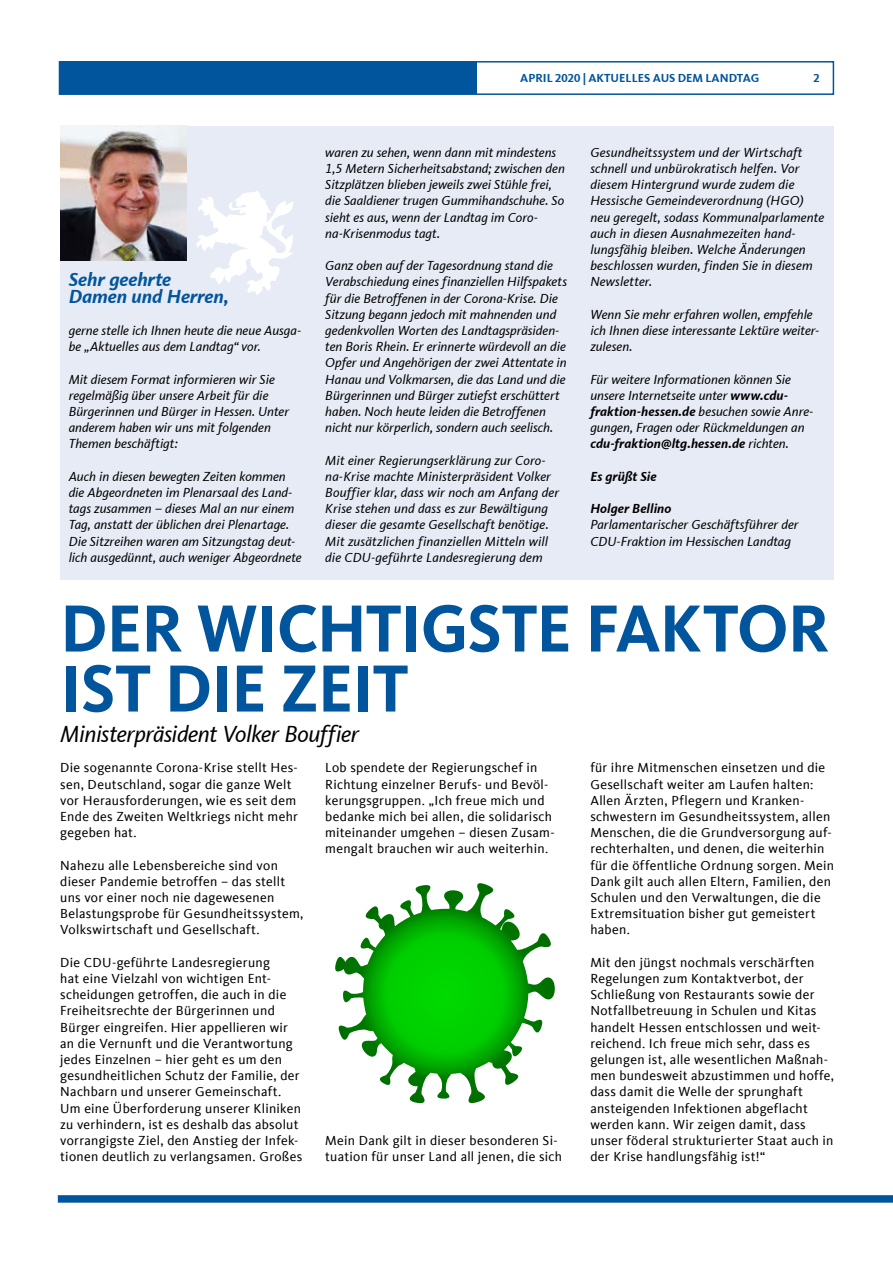
<style>
.page{position:relative;width:893px;height:1263px;background:#fff}
.page>*{position:absolute;margin:0;border:0;box-sizing:border-box;transform-origin:0 0}
.t1{font:700 69px/60px "CDU Kievit Tab";letter-spacing:-.015em;color:#00559d}
.t2{font:italic 24px "CDU Kievit Tab";letter-spacing:-.02em;color:#000}
.t3{font:italic 700 19.5px/16.2px "CDU Kievit Tab";letter-spacing:-.005em;color:#00559d}
.t4{font:italic 13.5px/16.2px "CDU Kievit Tab";color:#000}
.t5{font:13.5px/16.2px "CDU Kievit Tab";letter-spacing:.02em;color:#000}
.t6{font:italic 700 13.5px "CDU Kievit Tab";letter-spacing:.005em;color:#000}
.t7{font:700 12px "CDU Kievit Tab";color:#00559d}
.s1{font-weight:700}
</style>
<div class="page">
<div style="left:60px;top:126px;width:774px;height:453px;background:#e7ebf6"></div>
<img style="left:60px;top:126px;width:126px;height:134px">
<svg style="left:196px;top:191px;width:97px;height:104px"></svg>
<div style="left:59px;top:61px;width:775px;height:34px;border:2px solid #00559d"></div>
<div style="left:60px;top:61px;width:416px;height:33px;background:#00559d"></div>
<div style="left:58px;top:1195px;width:835px;height:8px;background:#00559d"></div>
<svg style="left:335px;top:884px;width:145px;height:203px"></svg>
<p class="t7" style="left:520px;top:71px;width:241px">APRIL 2020 | AKTUELLES AUS DEM LANDTAG</p>
<p class="t7" style="left:814px;top:71px;width:8px">2</p>
<h3 class="t3" style="left:69px;top:272px;width:162px">Sehr geehrte<br>Damen und Herren,</h3>
<p class="t4" style="left:69px;top:322px;width:234px">gerne stelle ich Ihnen heute die neue Ausga&shy;be „Aktuelles aus dem Landtag“ vor.</p>
<p class="t4" style="left:69px;top:371px;width:222px">Mit diesem Format informieren wir Sie regelmäßig über unsere Arbeit für die Bürgerinnen und Bürger in Hessen. Unter anderem haben wir uns mit folgenden Themen beschäftigt:</p>
<p class="t4" style="left:69px;top:468px;width:234px">Auch in diesen bewegten Zeiten kommen die Abgeordneten im Plenarsaal des Land&shy;tags zusammen – dieses Mal an nur einem Tag, anstatt der üblichen drei Plenartage.<br>Die Sitzreihen waren am Sitzungstag deut&shy;lich ausgedünnt, auch weniger Abgeordnete</p>
<p class="t4" style="left:325px;top:144px;width:241px">waren zu sehen, wenn dann mit mindestens 1,5 Metern Sicherheitsabstand; zwischen den Sitzplätzen blieben jeweils zwei Stühle frei, die Saaldiener trugen Gummihandschuhe. So sieht es aus, wenn der Landtag im Coro&shy;na-Krisenmodus tagt.</p>
<p class="t4" style="left:325px;top:258px;width:243px">Ganz oben auf der Tagesordnung stand die Verabschiedung eines finanziellen Hilfspakets für die Betroffenen in der Corona-Krise. Die Sitzung begann jedoch mit mahnenden und gedenkvollen Worten des Landtagspräsiden&shy;ten Boris Rhein. Er erinnerte würdevoll an die Opfer und Angehörigen der zwei Attentate in Hanau und Volkmarsen, die das Land und die Bürgerinnen und Bürger zutiefst erschüttert haben. Noch heute leiden die Betroffenen nicht nur körperlich, sondern auch seelisch.</p>
<p class="t4" style="left:325px;top:452px;width:235px">Mit einer Regierungserklärung zur Coro&shy;na-Krise machte Ministerpräsident Volker Bouffier klar, dass wir noch am Anfang der Krise stehen und dass es zur Bewältigung dieser die gesamte Gesellschaft benötige.<br>Mit zusätzlichen finanziellen Mitteln will die CDU-geführte Landesregierung dem</p>
<p class="t4" style="left:590px;top:144px;width:235px">Gesundheitssystem und der Wirtschaft schnell und unbürokratisch helfen. Vor diesem Hintergrund wurde zudem die Hessische Gemeindeverordnung (HGO) neu geregelt, sodass Kommunalparlamente auch in diesen Ausnahmezeiten hand&shy;lungsfähig bleiben. Welche Änderungen beschlossen wurden, finden Sie in diesem Newsletter.</p>
<p class="t4" style="left:590px;top:306px;width:230px">Wenn Sie mehr erfahren wollen, empfehle ich Ihnen diese interessante Lektüre weiter&shy;zulesen.</p>
<p class="t4" style="left:590px;top:371px;width:224px">Für weitere Informationen können Sie unsere Internetseite unter <span class="s1">www.cdu&shy;fraktion-hessen.de</span> besuchen sowie Anre&shy;gungen, Fragen oder Rückmeldungen an <span class="s1">cdu-fraktion@ltg.hessen.de</span> richten.</p>
<p class="t6" style="left:590px;top:468px;width:68px">Es grüßt Sie</p>
<p class="t6" style="left:590px;top:501px;width:82px">Holger Bellino</p>
<p class="t4" style="left:590px;top:517px;width:210px">Parlamentarischer Geschäftsführer der<br>CDU-Fraktion im Hessischen Landtag</p>
<h1 class="t1" style="left:60px;top:598px;width:770px">DER WICHTIGSTE FAKTOR<br>IST DIE ZEIT</h1>
<h2 class="t2" style="left:60px;top:719px;width:300px">Ministerpräsident Volker Bouffier</h2>
<p class="t5" style="left:60px;top:760px;width:239px">Die sogenannte Corona-Krise stellt Hes&shy;sen, Deutschland, sogar die ganze Welt vor Herausforderungen, wie es seit dem Ende des Zweiten Weltkriegs nicht mehr gegeben hat.</p>
<p class="t5" style="left:60px;top:857px;width:245px">Nahezu alle Lebensbereiche sind von dieser Pandemie betroffen – das stellt uns vor einer noch nie dagewesenen Belastungsprobe für Gesundheitssystem, Volkswirtschaft und Gesellschaft.</p>
<p class="t5" style="left:60px;top:954px;width:244px">Die CDU-geführte Landesregierung<br>hat eine Vielzahl von wichtigen Ent&shy;scheidungen getroffen, die auch in die Freiheitsrechte der Bürgerinnen und Bürger eingreifen. Hier appellieren wir an die Vernunft und die Verantwortung jedes Einzelnen – hier geht es um den gesundheitlichen Schutz der Familie, der Nachbarn und unserer Gemeinschaft.<br>Um eine Überforderung unserer Kliniken zu verhindern, ist es deshalb das absolut vorrangigste Ziel, den Anstieg der Infek&shy;tionen deutlich zu verlangsamen. Großes</p>
<p class="t5" style="left:325px;top:760px;width:231px">Lob spendete der Regierungschef in Richtung einzelner Berufs- und Bevöl&shy;kerungsgruppen. „Ich freue mich und bedanke mich bei allen, die solidarisch miteinander umgehen – diesen Zusam&shy;mengalt brauchen wir auch weiterhin.</p>
<p class="t5" style="left:325px;top:1132px;width:238px">Mein Dank gilt in dieser besonderen Si&shy;tuation für unser Land all jenen, die sich</p>
<p class="t5" style="left:590px;top:760px;width:245px">für ihre Mitmenschen einsetzen und die Gesellschaft weiter am Laufen halten:<br>Allen Ärzten, Pflegern und Kranken&shy;schwestern im Gesundheitssystem, allen Menschen, die die Grundversorgung auf&shy;rechterhalten, und denen, die weiterhin für die öffentliche Ordnung sorgen. Mein Dank gilt auch allen Eltern, Familien, den Schulen und den Verwaltungen, die die Extremsituation bisher gut gemeistert haben.</p>
<p class="t5" style="left:590px;top:954px;width:245px">Mit den jüngst nochmals verschärften Regelungen zum Kontaktverbot, der Schließung von Restaurants sowie der Notfallbetreuung in Schulen und Kitas handelt Hessen entschlossen und weit&shy;reichend. Ich freue mich sehr, dass es gelungen ist, alle wesentlichen Maßnah&shy;men bundesweit abzustimmen und hoffe, dass damit die Welle der sprunghaft ansteigenden Infektionen abgeflacht werden kann. Wir zeigen damit, dass unser föderal strukturierter Staat auch in der Krise handlungsfähig ist!“</p>
</div>
